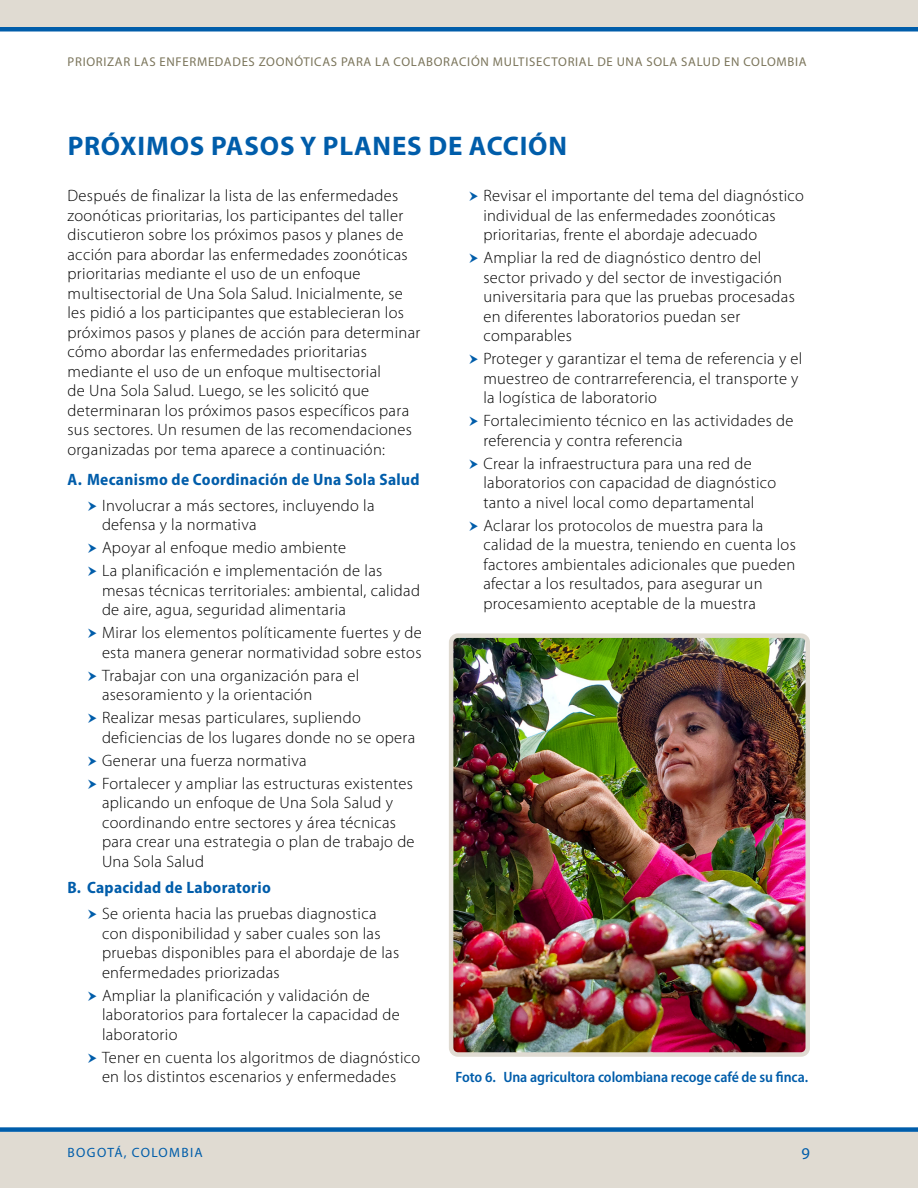
<style>
.page{position:relative;width:918px;height:1188px;background:#fff}
.page>*{position:absolute;margin:0;border:0;box-sizing:border-box;transform-origin:0 0}
.t1{font:700 27px "Myriad Pro";letter-spacing:.03em;color:#005daa}
.Body_Text{font:300 16.5px/19.5px "Myriad Pro";letter-spacing:.02em;color:#000}
.Body_Text_Special_Li{font:700 semi-condensed 16.5px "Myriad Pro";letter-spacing:.02em;color:#005daa}
.t2{font:16.5px "Myriad Pro";color:#005daa}
.Figure_Title{font:600 semi-condensed 15px "Myriad Pro";letter-spacing:-.005em;color:#005daa}
.t3{font:13.5px "Myriad Pro";letter-spacing:.1em;color:#005daa}
.t4{font:12.75px "Myriad Pro";letter-spacing:.055em;color:#7b755b}
</style>
<div class="page">
<div style="left:0;top:1132px;width:918px;height:56px;background:#e0dbd2"></div>
<div style="left:0;top:0;width:918px;height:27px;background:#e0dbd2"></div>
<div style="left:0;top:1127px;width:918px;height:5px;background:#005daa"></div>
<div style="left:0;top:27px;width:918px;height:5px;background:#005daa"></div>
<img style="left:454px;top:638px;width:351px;height:414px">
<div style="left:449px;top:633px;width:361px;height:424px;border:4px solid #e0dbd2;border-radius:7px"></div>
<p class="t4" style="left:68px;top:55px;width:740px">PRIORIZAR LAS ENFERMEDADES ZOONÓTICAS PARA LA COLABORACIÓN MULTISECTORIAL DE UNA SOLA SALUD EN COLOMBIA</p>
<h2 class="t1" style="left:68px;top:131px;width:501px">PRÓXIMOS PASOS Y PLANES DE ACCIÓN</h2>
<p class="Body_Text" style="left:68px;top:186px;width:354px">Después de finalizar la lista de las enfermedades zoonóticas prioritarias, los participantes del taller discutieron sobre los próximos pasos y planes de acción para abordar las enfermedades zoonóticas prioritarias mediante el uso de un enfoque multisectorial de Una Sola Salud. Inicialmente, se les pidió a los participantes que establecieran los próximos pasos y planes de acción para determinar cómo abordar las enfermedades prioritarias mediante el uso de un enfoque multisectorial<br>de Una Sola Salud. Luego, se les solicitó que determinaran los próximos pasos específicos para sus sectores. Un resumen de las recomendaciones organizadas por tema aparece a continuación:</p>
<p class="Body_Text_Special_Li" style="left:68px;top:470px;width:354px">A. Mecanismo de Coordinación de Una Sola Salud</p>
<p class="Body_Text" style="left:102px;top:496px;width:274px">Involucrar a más sectores, incluyendo la defensa y la normativa</p>
<p class="Body_Text" style="left:102px;top:538px;width:246px">Apoyar al enfoque medio ambiente</p>
<p class="Body_Text" style="left:102px;top:561px;width:320px">La planificación e implementación de las mesas técnicas territoriales: ambiental, calidad de aire, agua, seguridad alimentaria</p>
<p class="Body_Text" style="left:102px;top:623px;width:321px">Mirar los elementos políticamente fuertes y de esta manera generar normatividad sobre estos</p>
<p class="Body_Text" style="left:102px;top:666px;width:259px">Trabajar con una organización para el asesoramiento y la orientación</p>
<p class="Body_Text" style="left:102px;top:708px;width:315px">Realizar mesas particulares, supliendo deficiencias de los lugares donde no se opera</p>
<p class="Body_Text" style="left:102px;top:751px;width:206px">Generar una fuerza normativa</p>
<p class="Body_Text" style="left:102px;top:774px;width:314px">Fortalecer y ampliar las estructuras existentes aplicando un enfoque de Una Sola Salud y coordinando entre sectores y área técnicas para crear una estrategia o plan de trabajo de Una Sola Salud</p>
<p class="Body_Text_Special_Li" style="left:68px;top:878px;width:205px">B. Capacidad de Laboratorio</p>
<p class="Body_Text" style="left:102px;top:904px;width:299px">Se orienta hacia las pruebas diagnostica con disponibilidad y saber cuales son las pruebas disponibles para el abordaje de las enfermedades priorizadas</p>
<p class="Body_Text" style="left:102px;top:986px;width:299px">Ampliar la planificación y validación de laboratorios para fortalecer la capacidad de laboratorio</p>
<p class="Body_Text" style="left:102px;top:1048px;width:320px">Tener en cuenta los algoritmos de diagnóstico en los distintos escenarios y enfermedades</p>
<p class="Body_Text" style="left:483px;top:186px;width:322px">Revisar el importante del tema del diagnóstico individual de las enfermedades zoonóticas prioritarias, frente el abordaje adecuado</p>
<p class="Body_Text" style="left:483px;top:248px;width:313px">Ampliar la red de diagnóstico dentro del sector privado y del sector de investigación universitaria para que las pruebas procesadas en diferentes laboratorios puedan ser comparables</p>
<p class="Body_Text" style="left:483px;top:349px;width:320px">Proteger y garantizar el tema de referencia y el muestreo de contrarreferencia, el transporte y la logística de laboratorio</p>
<p class="Body_Text" style="left:483px;top:411px;width:312px">Fortalecimiento técnico en las actividades de referencia y contra referencia</p>
<p class="Body_Text" style="left:483px;top:454px;width:294px">Crear la infraestructura para una red de laboratorios con capacidad de diagnóstico tanto a nivel local como departamental</p>
<p class="Body_Text" style="left:483px;top:516px;width:314px">Aclarar los protocolos de muestra para la calidad de la muestra, teniendo en cuenta los factores ambientales adicionales que pueden afectar a los resultados, para asegurar un procesamiento aceptable de la muestra</p>
<p class="Figure_Title" style="left:456px;top:1069px;width:354px">Foto 6. Una agricultora colombiana recoge café de su finca.</p>
<p class="t3" style="left:68px;top:1145px;width:137px">BOGOTÁ, COLOMBIA</p>
<p class="t2" style="left:802px;top:1144px;width:10px">9</p>
</div>
